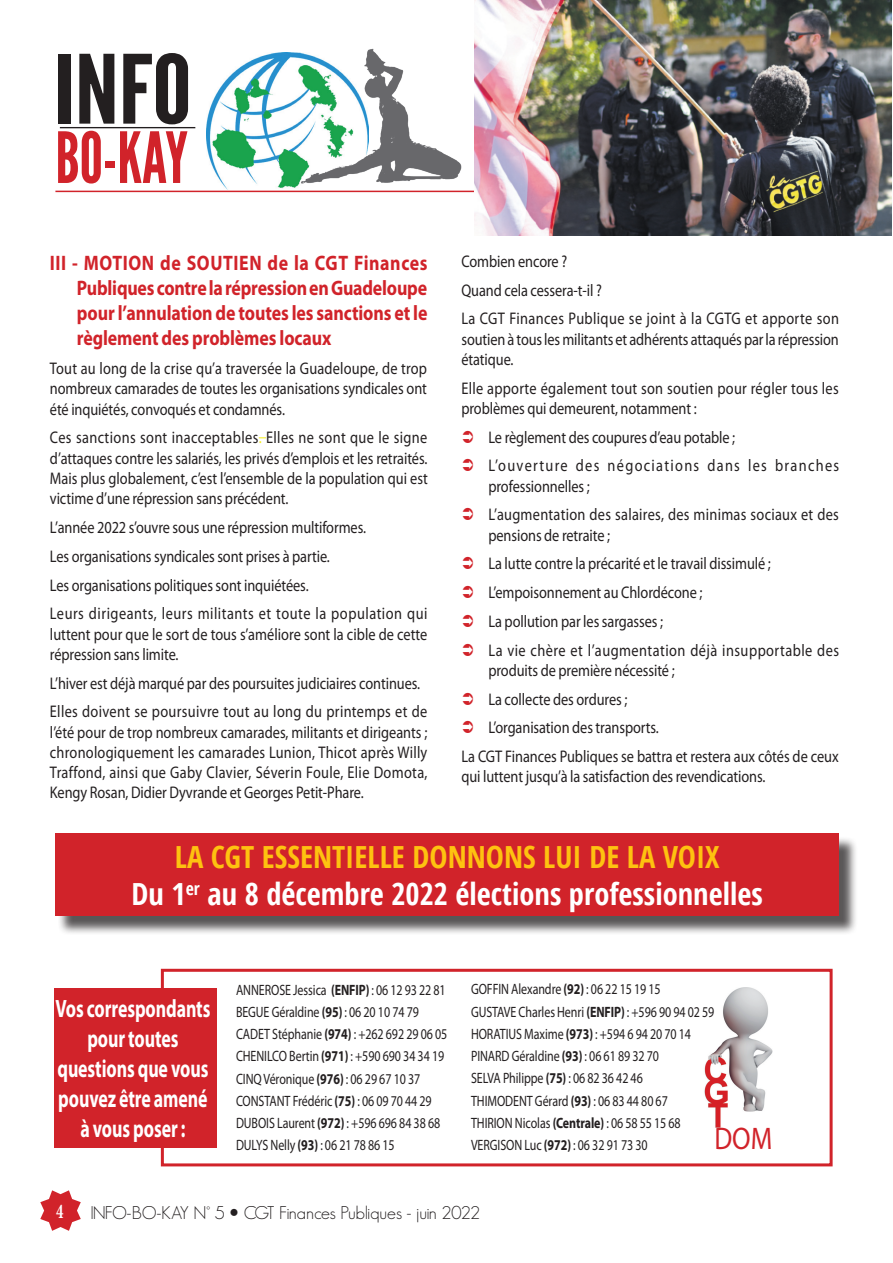
<style>
.page{position:relative;width:893px;height:1263px;background:#fff}
.page>*{position:absolute;margin:0;border:0;box-sizing:border-box;transform-origin:0 0}
.t1{font:95.1px "League Gothic";color:#231f20;scale:1.17 1}
.t2{font:70.35px "League Gothic";color:#d1232a;scale:.94 1}
.t3{font:31.35px "Myriad Pro";color:#d1232a;scale:.86 1}
.t4{font:700 condensed 30.45px/36.6px "Open Sans";color:#fff;text-align:center}
.t5{font:700 25.2px/30.2px "Myriad Pro";letter-spacing:-.005em;color:#fff;text-align:center;scale:.71 1}
.t6{font:700 21px/25.2px "Myriad Pro";letter-spacing:-.005em;color:#d1232a;text-align:justify;scale:.85 1}
.t7{font:700 condensed 21px "Minion Pro";color:#fff;scale:.75 1}
.t8{font:300 18px "Geosans";letter-spacing:-.03em;color:#231f20}
.t9{font:16.8px/20.2px "Myriad Pro";letter-spacing:-.005em;color:#231f20;scale:.85 1}
.t10{font:16.8px/20.2px "Myriad Pro";letter-spacing:.02em;color:#231f20;scale:.85 1}
.t11{font:16.8px/28.8px "Myriad Pro";letter-spacing:.015em;color:#231f20;scale:.85 1}
.t12{font:16.8px/28.8px "Myriad Pro";letter-spacing:.085em;color:#231f20;scale:.85 1}
.t13{font:15px/22.2px "Myriad Pro";letter-spacing:-.005em;color:#231f20;scale:.8 1}
.s1{color:#f2eb17}
.s2{color:#fec210}
.s3{font-weight:700}
</style>
<div class="page">
<svg style="left:40px;top:1190px;width:41px;height:41px"></svg>
<hr style="left:60px;top:127px;width:135px;height:1px;background:#231f20">
<img style="left:207px;top:53px;width:67px;height:137px">
<img style="left:274px;top:48px;width:200px;height:145px">
<hr style="left:55px;top:191px;width:791px;height:1px;background:#d1232a">
<img style="left:704px;top:987px;width:69px;height:140px">
<div style="left:161px;top:969px;width:672px;height:197px;border:3px solid #d1232a"></div>
<div style="left:54px;top:988px;width:162px;height:159px;background:#d1232a"></div>
<img style="left:474px;top:1px;width:418px;height:234px">
<div style="left:58px;top:836px;width:799px;height:99px;background:#231f20;opacity:.75"></div>
<div style="left:55px;top:834px;width:784px;height:82px;background:#d1232a"></div>
<h1 class="t1" style="left:54px;top:33px;width:119px">INFO</h1>
<h2 class="t2" style="left:55px;top:116px;width:142px">BO-KAY</h2>
<p class="t6" style="left:77px;top:249px;width:414px;text-indent:-27px">III - MOTION de SOUTIEN de la CGT Finances Publiques contre la répression en Guadeloupe pour l’annulation de toutes les sanctions et le règlement des problèmes locaux</p>
<p class="t9" style="left:50px;top:358px;width:445px;text-align:justify">Tout au long de la crise qu’a traversée la Guadeloupe, de trop nombreux camarades de toutes les organisations syndicales ont été inquiétés, convoqués et condamnés.</p>
<p class="t9" style="left:50px;top:427px;width:446px;text-align:justify">Ces sanctions sont inacceptables<span class="s1">.</span> Elles ne sont que le signe d’attaques contre les salariés, les privés d’emplois et les retraités.<br>Mais plus globalement, c’est l’ensemble de la population qui est victime d’une répression sans précédent.</p>
<p class="t9" style="left:50px;top:513px;width:446px;line-height:28.8px">L’année 2022 s’ouvre sous une répression multiformes.<br>Les organisations syndicales sont prises à partie.<br>Les organisations politiques sont inquiétées.<br>Leurs dirigeants, leurs militants et toute la population qui</p>
<p class="t9" style="left:50px;top:623px;width:446px">luttent pour que le sort de tous s’améliore sont la cible de cette répression sans limite.</p>
<p class="t9" style="left:50px;top:668px;width:446px;line-height:28.8px">L’hiver est déjà marqué par des poursuites judiciaires continues.<br>Elles doivent se poursuivre tout au long du printemps et de</p>
<p class="t9" style="left:50px;top:721px;width:446px;text-align:justify">l’été pour de trop nombreux camarades, militants et dirigeants ; chronologiquement les camarades Lunion, Thicot après Willy Traffond, ainsi que Gaby Clavier, Séverin Foule, Elie Domota, Kengy Rosan, Didier Dyvrande et Georges Petit-Phare.</p>
<p class="t11" style="left:461px;top:246px;width:446px">Combien encore ?<br>Quand cela cessera-t-il ?<br>La CGT Finances Publique se joint à la CGTG et apporte son</p>
<p class="t9" style="left:461px;top:328px;width:446px">soutien à tous les militants et adhérents attaqués par la répression étatique.</p>
<p class="t10" style="left:461px;top:377px;width:445px">Elle apporte également tout son soutien pour régler tous les problèmes qui demeurent, notamment :</p>
<p class="t12" style="left:488px;top:422px;width:414px">Le règlement des coupures d’eau potable ;<br>L’ouverture des négociations dans les branches</p>
<p class="t10" style="left:488px;top:471px;width:414px;line-height:28.8px">professionnelles ;<br>L’augmentation des salaires, des minimas sociaux et des</p>
<p class="t9" style="left:488px;top:520px;width:414px;line-height:28.8px">pensions de retraite ;<br>La lutte contre la précarité et le travail dissimulé ; L’empoisonnement au Chlordécone ;<br>La pollution par les sargasses ;<br>La vie chère et l’augmentation déjà insupportable des</p>
<p class="t9" style="left:488px;top:660px;width:221px">produits de première nécessité ;</p>
<p class="t9" style="left:488px;top:688px;width:165px">La collecte des ordures ;</p>
<p class="t9" style="left:488px;top:717px;width:202px">L’organisation des transports.</p>
<p class="t9" style="left:461px;top:746px;width:445px">La CGT Finances Publiques se battra et restera aux côtés de ceux</p>
<p class="t9" style="left:461px;top:766px;width:359px">qui luttent jusqu’à la satisfaction des revendications.</p>
<h3 class="t4" style="left:132px;top:838px;width:633px"><span class="s2">La CGT essentielle donnons lui de la voix<br></span>Du 1<sup>er</sup> au 8 décembre 2022 élections professionnelles</h3>
<h3 class="t5" style="left:55px;top:992px;width:220px">Vos correspondants pour toutes questions que vous pouvez être amené à vous poser :</h3>
<p class="t13" style="left:236px;top:978px;width:266px">ANNEROSE Jessica <span class="s3">(ENFIP)</span> : 06 12 93 22 81<br>BEGUE Géraldine <span class="s3">(95)</span> : 06 20 10 74 79<br>CADET Stéphanie <span class="s3">(974)</span> : +262 692 29 06 05<br>CHENILCO Bertin <span class="s3">(971)</span> : +590 690 34 34 19<br>CINQ Véronique <span class="s3">(976)</span> : 06 29 67 10 37<br>CONSTANT Frédéric <span class="s3">(75)</span> : 06 09 70 44 29<br>DUBOIS Laurent <span class="s3">(972)</span> : +596 696 84 38 68<br>DULYS Nelly <span class="s3">(93)</span> : 06 21 78 86 15</p>
<p class="t13" style="left:471px;top:978px;width:306px">GOFFIN Alexandre <span class="s3">(92)</span> : 06 22 15 19 15<br>GUSTAVE Charles Henri <span class="s3">(ENFIP)</span> : +596 90 94 02 59<br>HORATIUS Maxime <span class="s3">(973)</span> : +594 6 94 20 70 14<br>PINARD Géraldine <span class="s3">(93)</span> : 06 61 89 32 70<br>SELVA Philippe <span class="s3">(75)</span> : 06 82 36 42 46<br>THIMODENT Gérard <span class="s3">(93)</span> : 06 83 44 80 67<br>THIRION Nicolas <span class="s3">(Centrale)</span> : 06 58 55 15 68<br>VERGISON Luc <span class="s3">(972)</span> : 06 32 91 73 30</p>
<h3 class="t3" style="left:714px;top:1119px;width:69px">DOM</h3>
<p class="t7" style="left:56px;top:1197px;width:11px">4</p>
<p class="t8" style="left:91px;top:1202px;width:391px">info-bo-kay N° 5 CGT Finances Publiques - juin 2022</p>
</div>
